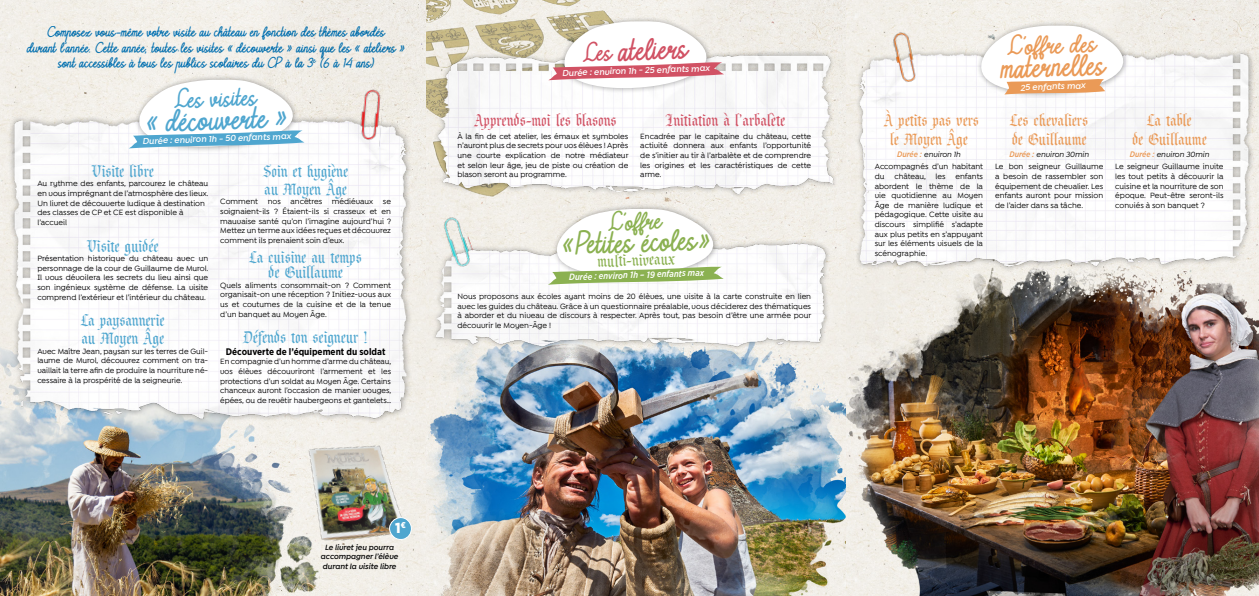
<style>
.page{position:relative;width:1259px;height:596px;background:#fff}
.page>*{position:absolute;margin:0;border:0;box-sizing:border-box;transform-origin:0 0}
.t1{font:italic 26px "Creativoitalic";color:#8bb151}
.t2{font:italic 26px "Creativoitalic";color:#4fa6cf}
.t3{font:italic 26px "Creativoitalic";color:#d15264}
.t4{font:italic 26px "Creativoitalic";color:#ea9a57}
.t5{font:italic 21.5px "Creativoitalic";color:#ea9a57}
.t6{font:italic 21px "Creativoitalic";color:#4fa6cf}
.t7{font:italic 21px "Creativoitalic";color:#8bb151}
.t8{font:15px/18px "Prince Valiant";color:#4fa6cf}
.t9{font:15px/18.1px "Prince Valiant";color:#ea9a57;text-align:center}
.t10{font:15px "Prince Valiant";color:#d15264}
.t11{font:15px "Prince Valiant";color:#8bb151}
.t12{font:900 14.5px "Gotham Narrow";color:#fff}
.t13{font:italic 12px/15.5px "Creativoitalic";color:#0076c0;text-align:center}
.t14{font:700 9.5px "Gotham Narrow";color:#000}
.t15{font:italic 600 9px "Isidora Sans Alt";color:#fff}
.t16{font:italic 500 9px "Gotham Narrow";color:#fff}
.t17{font:500 8px/9.6px "Isidora Sans Alt";color:#000;text-align:justify}
.t18{font:italic 600 8px/9.6px "Isidora Sans Alt";color:#000;text-align:center}
.s1{font-size:21px}
.s2{font-family:"Gotham Narrow";font-style:italic;color:#ea9a57}
.s3{font-style:italic}
</style>
<div class="page">
<img style="left:425px;top:0;width:834px;height:595px">
<img style="left:429px;top:47px;width:407px;height:154px">
<img style="left:848px;top:27px;width:407px;height:248px">
<img style="left:425px;top:239px;width:406px;height:141px">
<img style="left:0;top:0;width:425px;height:595px">
<img style="left:6px;top:113px;width:405px;height:366px">
<img style="left:303px;top:436px;width:105px;height:117px">
<div style="left:134px;top:74px;width:165px;height:78px;background:#000;opacity:.35"></div>
<svg style="left:129px;top:79px;width:175px;height:69px"></svg>
<div style="left:559px;top:16px;width:153px;height:78px;background:#000;opacity:.35"></div>
<svg style="left:548px;top:21px;width:176px;height:67px"></svg>
<div style="left:551px;top:203px;width:168px;height:78px;background:#000;opacity:.35"></div>
<svg style="left:548px;top:208px;width:175px;height:76px"></svg>
<svg style="left:388px;top:516px;width:24px;height:24px"></svg>
<div style="left:975px;top:20px;width:154px;height:78px;background:#000;opacity:.35"></div>
<svg style="left:980px;top:25px;width:147px;height:69px"></svg>
<img style="left:358px;top:81px;width:26px;height:65px">
<img style="left:439px;top:209px;width:40px;height:67px">
<img style="left:885px;top:27px;width:37px;height:73px">
<h3 class="t13" style="left:27px;top:23px;width:379px">Composez vous-même votre visite au château en fonction des thèmes abordés<br>durant l’année. Cette année, toutes les visites « découverte » ainsi que les « ateliers » sont accessibles à tous les publics scolaires du CP à la 3<sup>e</sup> (6 à 14 ans)</h3>
<h3 class="t6" style="left:174px;top:86px;width:83px;rotate:-2deg">Les visites</h3>
<h1 class="t2" style="left:145px;top:105px;width:142px;rotate:-2deg">« découverte »</h1>
<p class="t15" style="left:142px;top:136px;width:150px;rotate:-2deg">Durée : environ 1h - 50 enfants max</p>
<h3 class="t8" style="left:92px;top:161px;width:64px">Visite libre</h3>
<p class="t17" style="left:37px;top:179px;width:172px;text-align:left">Au rythme des enfants, parcourez le château en vous imprégnant de l’atmosphère des lieux.<br>Un livret de découverte ludique à destination des classes de CP et CE est disponible à l’accueil</p>
<h3 class="t8" style="left:87px;top:236px;width:73px">Visite guidée</h3>
<p class="t17" style="left:37px;top:253px;width:172px">Présentation historique du château avec un personnage de la cour de Guillaume de Murol.<br>Il vous dévoilera les secrets du lieu ainsi que son ingénieux système de défense. La visite comprend l’extérieur et l’intérieur du château.</p>
<h3 class="t8" style="left:81px;top:311px;width:85px">La paysannerie au Moyen Âge</h3>
<p class="t17" style="left:37px;top:346px;width:172px">Avec Maître Jean, paysan sur les terres de Guil&shy;laume de Murol, découvrez comment on tra&shy;vaillait la terre afin de produire la nourriture né&shy;cessaire à la prospérité de la seigneurie.</p>
<h3 class="t8" style="left:263px;top:161px;width:86px">Soin et hygiène au Moyen Âge</h3>
<p class="t17" style="left:220px;top:197px;width:172px">Comment nos ancêtres médiévaux se soignaient-ils ? Étaient-ils si crasseux et en mauvaise santé qu’on l’imagine aujourd’hui ?<br>Mettez un terme aux idées reçues et découvrez comment ils prenaient soin d’eux.</p>
<h3 class="t8" style="left:249px;top:249px;width:114px;line-height:15.1px;text-align:center">La cuisine au temps de Guillaume</h3>
<p class="t17" style="left:220px;top:280px;width:172px">Quels aliments consommait-on ? Comment organisait-on une réception ? Initiez-vous aux us et coutumes de la cuisine et de la tenue d’un banquet au Moyen Âge.</p>
<h3 class="t8" style="left:243px;top:328px;width:126px">Défends ton seigneur !</h3>
<p class="t14" style="left:226px;top:345px;width:161px">Découverte de l’équipement du soldat</p>
<p class="t17" style="left:220px;top:356px;width:173px">En compagnie d’un homme d’arme du château, vos élèves découvriront l’armement et les protections d’un soldat au Moyen Âge. Certains chanceux auront l’occasion de manier vouges, épées, ou de revêtir haubergeons et gantelets…</p>
<h3 class="t12" style="left:395px;top:518px;width:12px">1<sup>€</sup></h3>
<p class="t18" style="left:320px;top:541px;width:79px">Le livret jeu pourra accompagner l’élève durant la visite libre</p>
<h1 class="t3" style="left:583px;top:35px;width:105px;rotate:-2deg"><span class="s1">Les</span> ateliers</h1>
<p class="t15" style="left:562px;top:68px;width:149px;rotate:-2deg">Durée : environ 1h - 25 enfants max</p>
<h3 class="t10" style="left:474px;top:110px;width:144px">Apprends-moi les blasons</h3>
<p class="t17" style="left:457px;top:131px;width:172px">À la fin de cet atelier, les émaux et symboles n’auront plus de secrets pour vos élèves ! Après une courte explication de notre médiateur et selon leur âge, jeu de piste ou création de blason seront au programme.</p>
<h3 class="t10" style="left:666px;top:110px;width:120px">Initiation à l’arbalète</h3>
<p class="t17" style="left:640px;top:131px;width:172px">Encadrée par le capitaine du château, cette activité donnera aux enfants l’opportunité de s’initier au tir à l’arbalète et de comprendre les origines et les caractéristiques de cette arme.</p>
<h3 class="t7" style="left:608px;top:208px;width:54px;rotate:-2deg">L’offre</h3>
<h1 class="t1" style="left:561px;top:227px;width:150px;rotate:-2deg">« Petites écoles »</h1>
<h3 class="t11" style="left:597px;top:251px;width:79px;rotate:-2deg">multi-niveaux</h3>
<p class="t16" style="left:569px;top:271px;width:137px;rotate:-2deg">Durée : environ 1h – 19 enfants max</p>
<p class="t17" style="left:457px;top:291px;width:355px">Nous proposons aux écoles ayant moins de 20 élèves, une visite à la carte construite en lien avec les guides du château. Grâce à un questionnaire préalable, vous déciderez des thématiques à aborder et du niveau de discours à respecter. Après tout, pas besoin d’être une armée pour découvrir le Moyen-Âge !</p>
<h3 class="t9" style="left:884px;top:111px;width:96px">À petits pas vers le Moyen Âge</h3>
<p class="t17" style="left:874px;top:148px;width:110px;line-height:12.4px;text-align:center"><span class="s2">Durée :</span> <span class="s3">environ 1h<br></span>Accompagnés d’un habitant</p>
<p class="t17" style="left:874px;top:171px;width:110px">du château, les enfants abordent le thème de la vie quotidienne au Moyen Âge de manière ludique et pédagogique. Cette visite au discours simplifié s’adapte aux plus petits en s’appuyant sur les éléments visuels de la scénographie.</p>
<h2 class="t5" style="left:1007px;top:32px;width:90px;rotate:-2deg">L’offre des</h2>
<h1 class="t4" style="left:999px;top:51px;width:106px;rotate:-2deg">maternelles</h1>
<p class="t15" style="left:1020px;top:82px;width:67px;rotate:-2deg">25 enfants max</p>
<h3 class="t9" style="left:1010px;top:111px;width:79px;text-align:left">Les chevaliers de Guillaume</h3>
<p class="t17" style="left:995px;top:148px;width:110px;line-height:12.4px;text-align:center"><span class="s2">Durée :</span> <span class="s3">environ 30min<br></span>Le bon seigneur Guillaume</p>
<p class="t17" style="left:995px;top:171px;width:110px">a besoin de rassembler son équipement de chevalier. Les enfants auront pour mission de l’aider dans sa tâche.</p>
<h3 class="t9" style="left:1132px;top:111px;width:76px">La table<br>de Guillaume</h3>
<p class="t17" style="left:1115px;top:148px;width:110px;line-height:12.4px;text-align:center"><span class="s2">Durée :</span> <span class="s3">environ 30min<br></span>Le seigneur Guillaume invite</p>
<p class="t17" style="left:1115px;top:171px;width:110px">les tout petits à découvrir la cuisine et la nourriture de son époque. Peut-être seront-ils conviés à son banquet ?</p>
</div>
